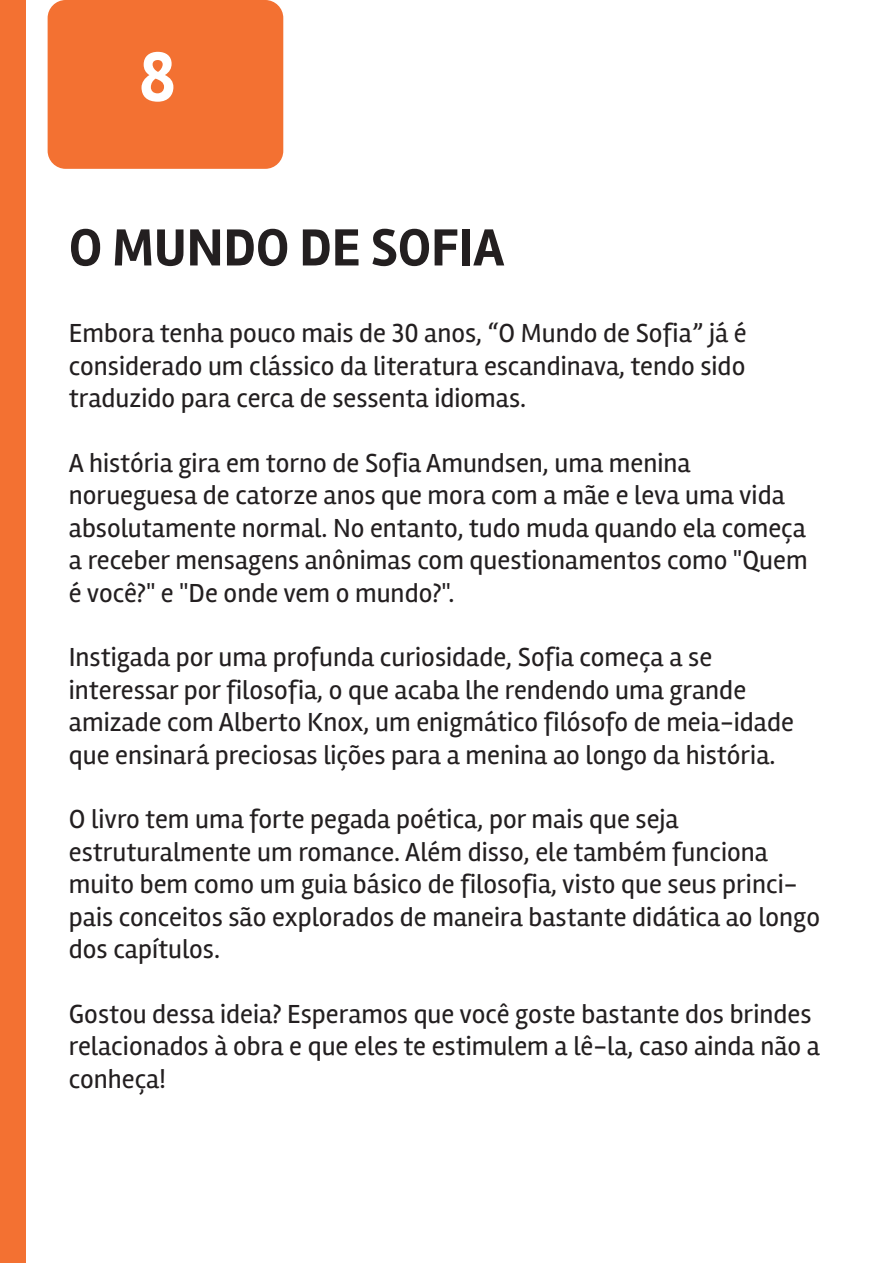
<style>
.page{position:relative;width:893px;height:1263px;background:#fff}
.page>*{position:absolute;margin:0;border:0;box-sizing:border-box;transform-origin:0 0}
.t1{font:700 72px "Rambla";color:#fff}
.t2{font:700 54px "Rambla";color:#231f20}
.t3{font:27px/32.4px "Rambla";color:#231f20}
</style>
<div class="page">
<div style="left:48px;top:0;width:235px;height:169px;background:#f37132;border-radius:18px"></div>
<div style="left:0;top:0;width:25px;height:1263px;background:#f37132"></div>
<h1 class="t1" style="left:139px;top:34px;width:39px">8</h1>
<h2 class="t2" style="left:69px;top:216px;width:437px">O MUNDO DE SOFIA</h2>
<p class="t3" style="left:69px;top:317px;width:679px;text-align:justify">Embora tenha pouco mais de 30 anos, “O Mundo de Sofia” já é considerado um clássico da literatura escandinava, tendo sido traduzido para cerca de sessenta idiomas.</p>
<p class="t3" style="left:69px;top:447px;width:740px">A história gira em torno de Sofia Amundsen, uma menina norueguesa de catorze anos que mora com a mãe e leva uma vida absolutamente normal. No entanto, tudo muda quando ela começa a receber mensagens anônimas com questionamentos como "Quem é você?" e "De onde vem o mundo?".</p>
<p class="t3" style="left:69px;top:641px;width:726px">Instigada por uma profunda curiosidade, Sofia começa a se interessar por filosofia, o que acaba lhe rendendo uma grande amizade com Alberto Knox, um enigmático filósofo de meia-idade que ensinará preciosas lições para a menina ao longo da história.</p>
<p class="t3" style="left:69px;top:803px;width:753px">O livro tem uma forte pegada poética, por mais que seja estruturalmente um romance. Além disso, ele também funciona muito bem como um guia básico de filosofia, visto que seus princi&shy;pais conceitos são explorados de maneira bastante didática ao longo dos capítulos.</p>
<p class="t3" style="left:69px;top:997px;width:753px">Gostou dessa ideia? Esperamos que você goste bastante dos brindes relacionados à obra e que eles te estimulem a lê-la, caso ainda não a conheça!</p>
</div>
